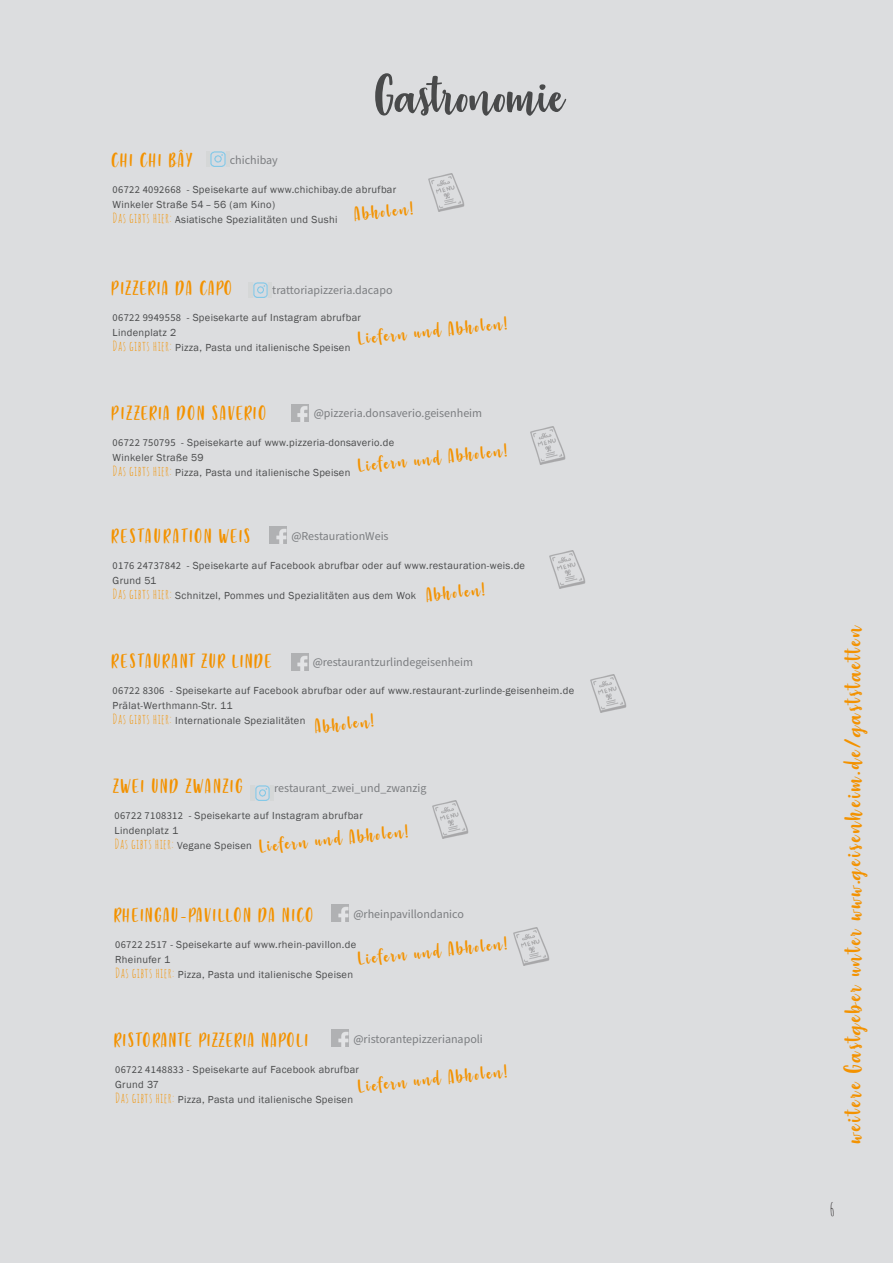
<style>
.page{position:relative;width:893px;height:1263px;background:#dcdddf}
.page>*{position:absolute;margin:0;border:0;box-sizing:border-box;transform-origin:0 0}
.t1{font:64.5px "Strawberry Blossom";color:#494a4b}
.t2{font:28.5px "Strawberry Blossom";letter-spacing:.08em;color:#f39200}
.t3{font:22.5px "Strawberry Blossom";letter-spacing:.08em;color:#f39200}
.t4{font:22.5px "Strawberry Blossom";letter-spacing:.1em;color:#f39200}
.t5{font:18px "Amatic SC";color:#231f20}
.t6{font:13.5px "Amatic SC";letter-spacing:.03em;color:#f39200}
.t7{font:12px "Source Sans Pro";color:#7c7e81}
.t8{font:10.5px "Franklin Gothic";letter-spacing:.03em;color:#494a4b}
.s1{font-family:"Source Sans Pro"}
.s2{font-family:"Amatic SC";font-size:13.5px;color:#f39200}
.s3{font-family:"Franklin Gothic";font-size:10.5px;color:#494a4b}
</style>
<div class="page">
<svg style="left:210px;top:151px;width:16px;height:16px"></svg>
<img style="left:211px;top:152px;width:14px;height:14px">
<div style="left:248px;top:282px;width:24px;height:16px;background:#d5d7d7"></div>
<img style="left:253px;top:282px;width:15px;height:15px">
<img style="left:291px;top:404px;width:17px;height:17px">
<img style="left:291px;top:654px;width:17px;height:17px">
<img style="left:270px;top:527px;width:17px;height:17px">
<div style="left:250px;top:785px;width:24px;height:16px;background:#d5d7d7"></div>
<img style="left:255px;top:785px;width:15px;height:15px">
<img style="left:332px;top:905px;width:17px;height:17px">
<img style="left:590px;top:674px;width:37px;height:38px">
<img style="left:432px;top:801px;width:37px;height:37px">
<img style="left:513px;top:928px;width:37px;height:38px">
<img style="left:549px;top:551px;width:37px;height:37px">
<img style="left:530px;top:426px;width:36px;height:38px">
<img style="left:428px;top:174px;width:37px;height:38px">
<img style="left:332px;top:1030px;width:17px;height:17px">
<p class="t3" style="left:112px;top:149px;width:81px">CHI CHI BÂY</p>
<p class="t7" style="left:230px;top:152px;width:50px">chichibay</p>
<p class="t1" style="left:375px;top:64px;width:191px">Gastronomie</p>
<p class="t8" style="left:113px;top:183px;width:285px"><span class="s1">06722 4092668</span> - Speisekarte auf www.chichibay.de abrufbar</p>
<p class="t8" style="left:113px;top:198px;width:164px">Winkeler Straße 54 – 56 (am Kino)</p>
<p class="t8" style="left:113px;top:213px;width:226px"><span class="s2">Das gibts hier:</span> Asiatische Spezialitäten und Sushi</p>
<p class="t3" style="left:353px;top:203px;width:60px;rotate:-6deg">Abholen!</p>
<p class="t3" style="left:112px;top:277px;width:122px">PIZZERIA DA CAPO</p>
<p class="t7" style="left:272px;top:282px;width:122px">trattoriapizzeria.dacapo</p>
<p class="t8" style="left:113px;top:311px;width:250px"><span class="s1">06722 9949558</span> - Speisekarte auf Instagram abrufbar</p>
<p class="t8" style="left:113px;top:326px;width:65px">Lindenplatz 2</p>
<p class="t8" style="left:113px;top:341px;width:239px"><span class="s2">Das gibts hier:</span> Pizza, Pasta und italienische Speisen</p>
<p class="t3" style="left:357px;top:327px;width:151px;rotate:-6deg">Liefern und Abholen!</p>
<p class="t3" style="left:112px;top:402px;width:156px">PIZZERIA DON SAVERIO</p>
<p class="t7" style="left:314px;top:405px;width:170px">@pizzeria.donsaverio.geisenheim</p>
<p class="t8" style="left:113px;top:436px;width:283px"><span class="s1">06722 750795</span> - Speisekarte auf www.pizzeria-donsaverio.de</p>
<p class="t8" style="left:113px;top:451px;width:93px">Winkeler Straße 59</p>
<p class="t8" style="left:113px;top:466px;width:239px"><span class="s2">Das gibts hier:</span> Pizza, Pasta und italienische Speisen</p>
<p class="t3" style="left:357px;top:455px;width:151px;rotate:-6deg">Liefern und Abholen!</p>
<p class="t4" style="left:112px;top:525px;width:140px">RESTAURATION WEIS</p>
<p class="t7" style="left:291px;top:528px;width:99px">@RestaurationWeis</p>
<p class="t8" style="left:113px;top:559px;width:414px"><span class="s1">0176 24737842</span> - Speisekarte auf Facebook abrufbar oder auf www.restauration-weis.de</p>
<p class="t8" style="left:113px;top:574px;width:45px">Grund 51</p>
<p class="t8" style="left:113px;top:589px;width:305px"><span class="s2">Das gibts hier:</span> Schnitzel, Pommes und Spezialitäten aus dem Wok</p>
<p class="t3" style="left:425px;top:584px;width:60px;rotate:-6deg">Abholen!</p>
<p class="t4" style="left:112px;top:650px;width:161px">RESTAURANT ZUR LINDE</p>
<p class="t7" style="left:313px;top:653px;width:162px">@restaurantzurlindegeisenheim</p>
<p class="t8" style="left:113px;top:684px;width:463px"><span class="s1">06722 8306</span> - Speisekarte auf Facebook abrufbar oder auf www.restaurant-zurlinde-geisenheim.de</p>
<p class="t8" style="left:113px;top:699px;width:122px">Prälat-Werthmann-Str. 11</p>
<p class="t8" style="left:113px;top:714px;width:194px"><span class="s2">Das gibts hier:</span> Internationale Spezialitäten</p>
<p class="t3" style="left:314px;top:715px;width:60px;rotate:-6deg">Abholen!</p>
<p class="t4" style="left:114px;top:775px;width:131px">ZWEI UND ZWANZIG</p>
<p class="t8" style="left:115px;top:809px;width:250px"><span class="s1">06722 7108312</span> - Speisekarte auf Instagram abrufbar</p>
<p class="t8" style="left:115px;top:824px;width:65px">Lindenplatz 1</p>
<p class="t6" style="left:115px;top:834px;width:139px">Das gibts hier: <span class="s3">Vegane Speisen</span></p>
<p class="t7" style="left:274px;top:780px;width:154px">restaurant_zwei_und_zwanzig</p>
<p class="t3" style="left:258px;top:835px;width:151px;rotate:-6deg">Liefern und Abholen!</p>
<p class="t3" style="left:115px;top:904px;width:201px">RHEINGAU-PAVILLON DA NICO</p>
<p class="t8" style="left:115px;top:938px;width:243px"><span class="s1">06722 2517</span> - Speisekarte auf www.rhein-pavillon.de</p>
<p class="t8" style="left:115px;top:953px;width:57px">Rheinufer 1</p>
<p class="t8" style="left:115px;top:968px;width:239px"><span class="s2">Das gibts hier:</span> Pizza, Pasta und italienische Speisen</p>
<p class="t7" style="left:353px;top:905px;width:112px">@rheinpavillondanico</p>
<p class="t3" style="left:357px;top:948px;width:151px;rotate:-6deg">Liefern und Abholen!</p>
<p class="t3" style="left:115px;top:1029px;width:195px">RISTORANTE PIZZERIA NAPOLI</p>
<p class="t8" style="left:115px;top:1063px;width:245px"><span class="s1">06722 4148833</span> - Speisekarte auf Facebook abrufbar</p>
<p class="t8" style="left:115px;top:1078px;width:45px">Grund 37</p>
<p class="t8" style="left:115px;top:1093px;width:239px"><span class="s2">Das gibts hier:</span> Pizza, Pasta und italienische Speisen</p>
<p class="t7" style="left:353px;top:1031px;width:131px">@ristorantepizzerianapoli</p>
<p class="t3" style="left:357px;top:1075px;width:151px;rotate:-6deg">Liefern und Abholen!</p>
<p class="t2" style="left:839px;top:1142px;width:519px;rotate:-90deg">weitere Gastgeber unter www.geisenheim.de/gaststaetten</p>
<p class="t5" style="left:829px;top:1196px;width:7px">6</p>
</div>
